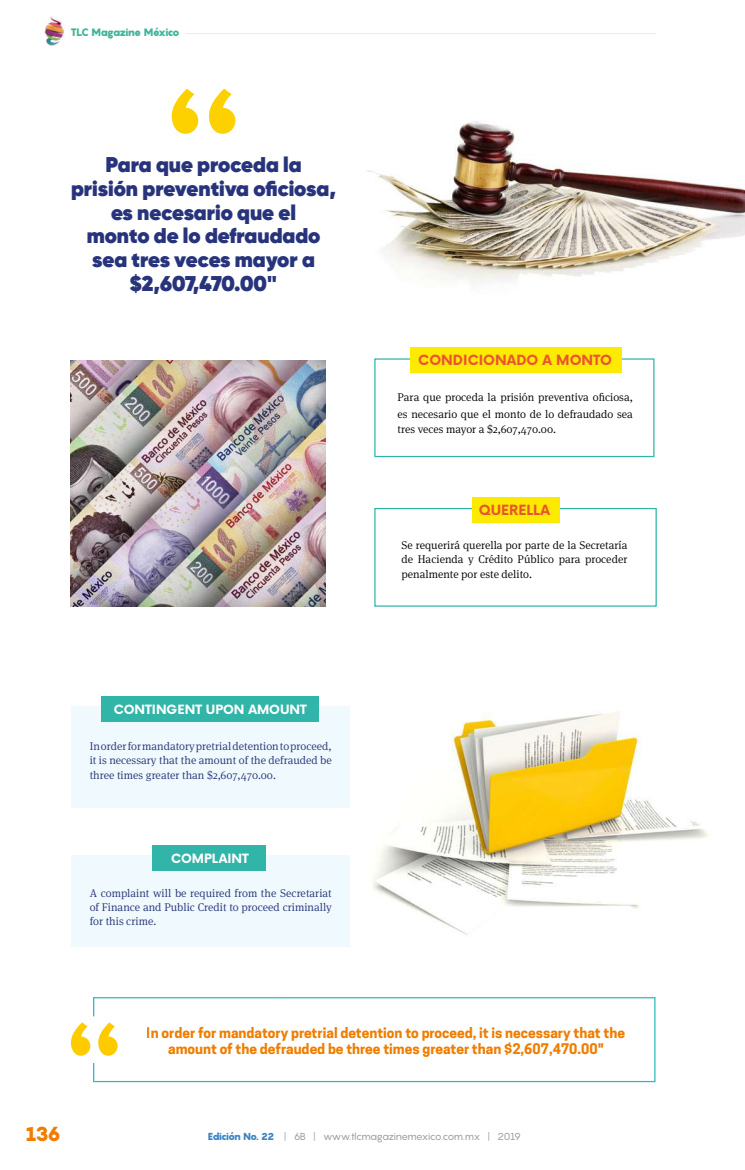
<style>
.page{position:relative;width:745px;height:1170px;background:#fff}
.page>*{position:absolute;margin:0;border:0;box-sizing:border-box;transform-origin:0 0}
.t1{font:800 21.25px/23.8px "Gilroy";color:#27347b;text-align:center}
.t2{font:900 20px "Pangram";color:#ef7d00}
.t3{font:700 13.75px/16.2px "Cooper Hewitt";color:#ef7d00;text-align:center}
.t4{font:700 13.75px "Now";color:#ea5432}
.t5{font:700 12.5px "Now";color:#fff}
.t6{font:300 11.25px/14.4px "Meta Serif Pro";color:#253575;text-align:justify}
.t7{font:300 11.25px/14.4px "Meta Serif Pro";color:#000}
.t8{font:900 10.62px "Pangram";letter-spacing:-.09em;color:#3fb498}
.t9{font:10px "Pangram";letter-spacing:-.06em;color:#9d9d9c}
.s1{font-weight:900;color:#3d83c4}
</style>
<div class="page">
<hr style="left:186px;top:33px;width:470px;height:1px;background:#e1f0e8">
<img style="left:321px;top:706px;width:387px;height:241px">
<div style="left:374px;top:358px;width:280px;height:99px;border:1px solid #32b5a9"></div>
<div style="left:374px;top:508px;width:282px;height:98px;border:1px solid #32b5a9"></div>
<div style="left:410px;top:347px;width:211px;height:26px;background:#fcea00"></div>
<div style="left:471px;top:497px;width:88px;height:25px;background:#fcea00"></div>
<svg style="left:172px;top:89px;width:63px;height:45px"></svg>
<img style="left:71px;top:360px;width:255px;height:246px">
<div style="left:71px;top:705px;width:278px;height:102px;background:#f0f9fe"></div>
<div style="left:71px;top:855px;width:278px;height:91px;background:#f0f9fe"></div>
<div style="left:101px;top:695px;width:217px;height:26px;background:#32b5a9"></div>
<div style="left:152px;top:844px;width:113px;height:26px;background:#32b5a9"></div>
<svg style="left:71px;top:1022px;width:20px;height:33px"></svg>
<svg style="left:93px;top:997px;width:562px;height:85px"></svg>
<img style="left:367px;top:121px;width:377px;height:164px">
<img style="left:44px;top:17px;width:20px;height:29px">
<p class="t8" style="left:70px;top:25px;width:111px">TLC Magazine México</p>
<h1 class="t1" style="left:71px;top:153px;width:266px">Para que proceda la prisión preventiva oficiosa, es necesario que el<br>monto de lo defraudado sea tres veces mayor a $2,607,470.00"</h1>
<p class="t5" style="left:114px;top:700px;width:194px">CONTINGENT UPON AMOUNT</p>
<p class="t6" style="left:90px;top:738px;width:243px">In order for mandatory pretrial detention to proceed, it is necessary that the amount of the defrauded be three times greater than $2,607,470.00.</p>
<p class="t5" style="left:171px;top:849px;width:79px">COMPLAINT</p>
<p class="t6" style="left:90px;top:884px;width:243px">A complaint will be required from the Secretariat of Finance and Public Credit to proceed criminally for this crime.</p>
<p class="t4" style="left:418px;top:350px;width:195px">CONDICIONADO A MONTO</p>
<p class="t7" style="left:397px;top:388px;width:237px;line-height:16.9px">Para que proceda la prisión preventiva oficiosa, es necesario que el monto de lo defraudado sea</p>
<p class="t7" style="left:397px;top:421px;width:160px">tres veces mayor a $2,607,470.00.</p>
<p class="t4" style="left:478px;top:499px;width:73px">QUERELLA</p>
<p class="t7" style="left:401px;top:537px;width:227px;text-align:justify">Se requerirá querella por parte de la Secretaría de Hacienda y Crédito Público para proceder penalmente por este delito.</p>
<p class="t3" style="left:147px;top:1024px;width:479px">In order for mandatory pretrial detention to proceed, it is necessary that the amount of the defrauded be three times greater than $2,607,470.00"</p>
<h2 class="t2" style="left:25px;top:1119px;width:37px">136</h2>
<p class="t9" style="left:207px;top:1129px;width:314px"><span class="s1">Edición No. 22</span> | 6B | www.tlcmagazinemexico.com.mx | 2019</p>
</div>
